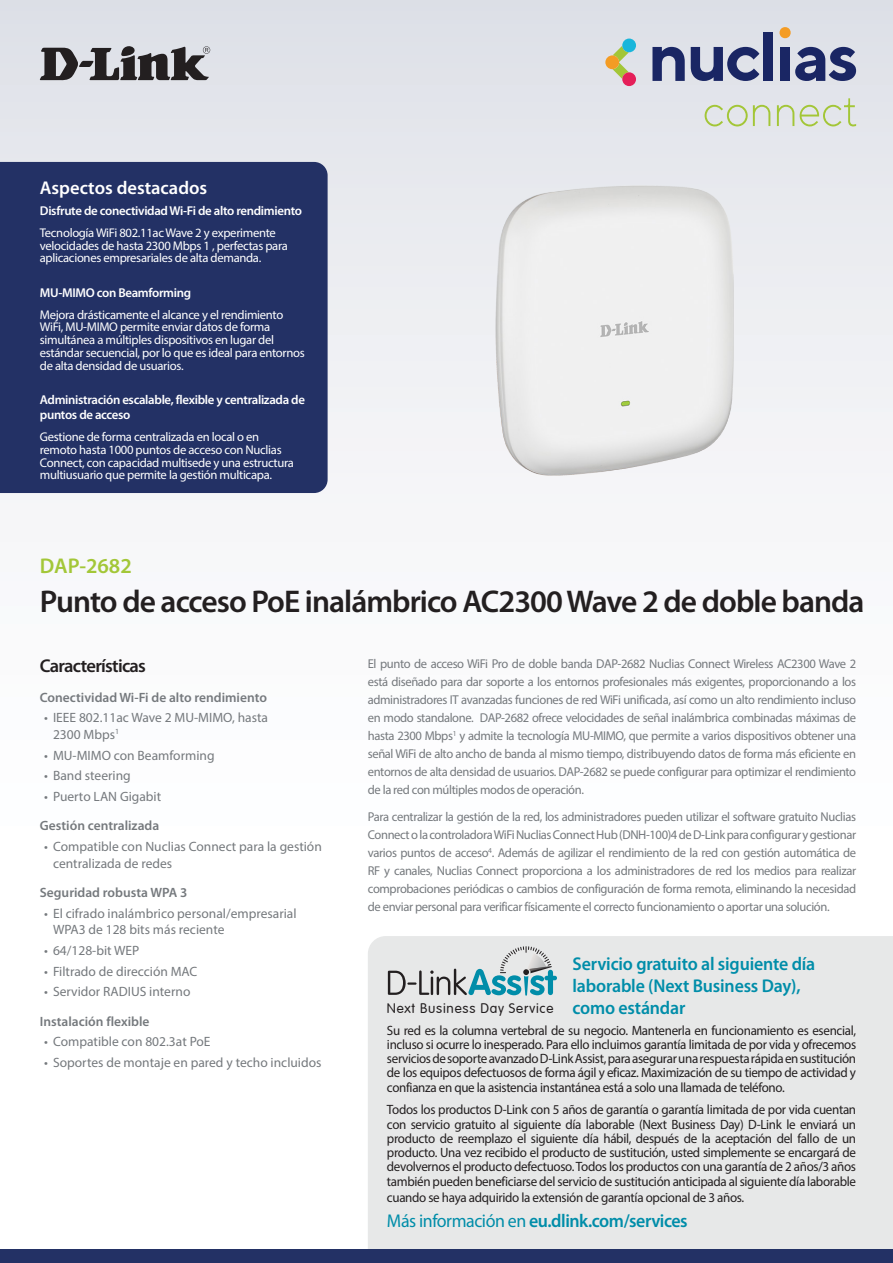
<style>
.page{position:relative;width:893px;height:1263px;background:#fff}
.page>*{position:absolute;margin:0;border:0;box-sizing:border-box;transform-origin:0 0}
.Product_Name__Cover{font:600 31.5px "Myriad Pro";letter-spacing:-.03em;color:#231f20}
.Model_Number__Cover{font:600 21.3px "Myriad Pro";color:#a3c738}
.t1{font:600 18.6px/22.2px "Myriad Pro";letter-spacing:-.01em;color:#008da9}
.Highlights_Title{font:600 18.6px "Myriad Pro";color:#fff}
.Features_Title{font:600 18.6px "Myriad Pro";letter-spacing:-.04em;color:#231f20}
.t2{font:300 13.65px "VAG Rounded";letter-spacing:.055em;color:#231f20}
.t3{font:13.5px/14.2px "Myriad Pro";letter-spacing:-.025em;color:#231f20;text-align:justify}
.t4{font:13.5px/16.5px "Myriad Pro";color:#75797d}
.Features_Category{font:600 13.5px "Myriad Pro";color:#75797d}
.Description_Text{font:12.9px/18px "Myriad Pro";letter-spacing:-.03em;color:#75797d;text-align:justify}
.Highlights_Category{font:600 12.9px/15.5px "Myriad Pro";letter-spacing:-.025em;color:#fff}
.Highlights_Text{font:12.6px/12.8px "Myriad Pro";letter-spacing:-.025em;color:#fff}
.s1{font-weight:400}
</style>
<div class="page">
<div style="left:0;top:0;width:893px;height:1084px;background:linear-gradient(to bottom,#e2e4ea,#fff)"></div>
<svg style="left:40px;top:46px;width:170px;height:34px;background:#79787c"></svg>
<svg style="left:779px;top:27px;width:12px;height:12px"></svg>
<svg style="left:605px;top:38px;width:31px;height:48px"></svg>
<svg style="left:652px;top:47px;width:33px;height:34px"></svg>
<svg style="left:691px;top:47px;width:68px;height:34px;background:#71799e"></svg>
<div style="left:763px;top:32px;width:10px;height:49px;background:#1a2664"></div>
<div style="left:780px;top:47px;width:10px;height:34px;background:#1a2664"></div>
<svg style="left:795px;top:47px;width:61px;height:34px;background:#656d96"></svg>
<svg style="left:705px;top:105px;width:65px;height:21px"></svg>
<svg style="left:777px;top:105px;width:17px;height:21px"></svg>
<svg style="left:800px;top:98px;width:56px;height:28px;background:#d6dfc8"></svg>
<div style="left:0;top:162px;width:328px;height:331px;background:#233165"></div>
<div style="left:368px;top:936px;width:525px;height:313px;background:#e7e8e8"></div>
<svg style="left:388px;top:946px;width:169px;height:50px;background:#b9cbce"></svg>
<div style="left:0;top:1249px;width:893px;height:14px;background:#233165"></div>
<img style="left:471px;top:162px;width:288px;height:338px">
<p class="Highlights_Title" style="left:40px;top:176px;width:169px">Aspectos destacados</p>
<p class="Highlights_Category" style="left:40px;top:203px;width:264px">Disfrute de conectividad Wi-Fi de alto rendimiento</p>
<p class="Highlights_Text" style="left:40px;top:226px;width:250px">Tecnología WiFi 802.11ac Wave 2 y experimente velocidades de hasta 2300 Mbps 1 , perfectas para aplicaciones empresariales de alta demanda.</p>
<p class="Highlights_Category" style="left:40px;top:284px;width:153px">MU-MIMO con Beamforming</p>
<p class="Highlights_Text" style="left:40px;top:308px;width:266px">Mejora drásticamente el alcance y el rendimiento WiFi, MU-MIMO permite enviar datos de forma simultánea a múltiples dispositivos en lugar del estándar secuencial, por lo que es ideal para entornos de alta densidad de usuarios.</p>
<p class="Highlights_Category" style="left:40px;top:392px;width:267px">Administración escalable, flexible y centralizada de puntos de acceso</p>
<p class="Highlights_Text" style="left:40px;top:430px;width:256px">Gestione de forma centralizada en local o en remoto hasta 1000 puntos de acceso con Nuclias Connect, con capacidad multisede y una estructura multiusuario que permite la gestión multicapa.</p>
<p class="Model_Number__Cover" style="left:40px;top:552px;width:93px">DAP-2682</p>
<p class="Product_Name__Cover" style="left:40px;top:582px;width:826px">Punto de acceso PoE inalámbrico AC2300 Wave 2 de doble banda</p>
<p class="Features_Title" style="left:40px;top:654px;width:108px">Características</p>
<p class="Features_Category" style="left:40px;top:688px;width:229px">Conectividad Wi-Fi de alto rendimiento</p>
<p class="t4" style="left:53px;top:709px;width:216px;text-indent:-9px">• IEEE 802.11ac Wave 2 MU-MIMO, hasta<br>2300 Mbps<sup>1</sup></p>
<p class="t4" style="left:44px;top:747px;width:172px">• MU-MIMO con Beamforming</p>
<p class="t4" style="left:44px;top:767px;width:88px">• Band steering</p>
<p class="t4" style="left:44px;top:788px;width:119px">• Puerto LAN Gigabit</p>
<p class="Features_Category" style="left:40px;top:817px;width:121px">Gestión centralizada</p>
<p class="t4" style="left:53px;top:838px;width:270px;text-indent:-9px">• Compatible con Nuclias Connect para la gestión centralizada de redes</p>
<p class="Features_Category" style="left:40px;top:884px;width:149px">Seguridad robusta WPA 3</p>
<p class="t4" style="left:53px;top:905px;width:245px;text-indent:-9px">• El cifrado inalámbrico personal/empresarial<br>WPA3 de 128 bits más reciente</p>
<p class="t4" style="left:44px;top:942px;width:97px">• 64/128-bit WEP</p>
<p class="t4" style="left:44px;top:963px;width:155px">• Filtrado de dirección MAC</p>
<p class="t4" style="left:44px;top:983px;width:148px">• Servidor RADIUS interno</p>
<p class="Features_Category" style="left:40px;top:1012px;width:111px">Instalación flexible</p>
<p class="t4" style="left:44px;top:1033px;width:168px">• Compatible con 802.3at PoE</p>
<p class="t4" style="left:44px;top:1054px;width:279px">• Soportes de montaje en pared y techo incluidos</p>
<p class="Description_Text" style="left:368px;top:655px;width:490px">El punto de acceso WiFi Pro de doble banda DAP-2682 Nuclias Connect Wireless AC2300 Wave 2 está diseñado para dar soporte a los entornos profesionales más exigentes, proporcionando a los administradores IT avanzadas funciones de red WiFi unificada, así como un alto rendimiento incluso en modo standalone. DAP-2682 ofrece velocidades de señal inalámbrica combinadas máximas de hasta 2300 Mbps<sup>1</sup> y admite la tecnología MU-MIMO, que permite a varios dispositivos obtener una señal WiFi de alto ancho de banda al mismo tiempo, distribuyendo datos de forma más eficiente en entornos de alta densidad de usuarios. DAP-2682 se puede configurar para optimizar el rendimiento de la red con múltiples modos de operación.</p>
<p class="Description_Text" style="left:368px;top:807px;width:490px">Para centralizar la gestión de la red, los administradores pueden utilizar el software gratuito Nuclias Connect o la controladora WiFi Nuclias Connect Hub (DNH-100)4 de D-Link para configurar y gestionar varios puntos de acceso<sup>4</sup>. Además de agilizar el rendimiento de la red con gestión automática de RF y canales, Nuclias Connect proporciona a los administradores de red los medios para realizar comprobaciones periódicas o cambios de configuración de forma remota, eliminando la necesidad de enviar personal para verificar físicamente el correcto funcionamiento o aportar una solución.</p>
<p class="t1" style="left:573px;top:952px;width:244px">Servicio gratuito al siguiente día laborable (Next Business Day),</p>
<p class="t2" style="left:387px;top:1000px;width:168px">Next Business Day Service</p>
<p class="t1" style="left:573px;top:996px;width:114px">como estándar</p>
<p class="t3" style="left:387px;top:1023px;width:471px">Su red es la columna vertebral de su negocio. Mantenerla en funcionamiento es esencial, incluso si ocurre lo inesperado. Para ello incluimos garantía limitada de por vida y ofrecemos servicios de soporte avanzado D-Link Assist, para asegurar una respuesta rápida en sustitución de los equipos defectuosos de forma ágil y eficaz. Maximización de su tiempo de actividad y confianza en que la asistencia instantánea está a solo una llamada de teléfono.</p>
<p class="t3" style="left:387px;top:1102px;width:471px">Todos los productos D-Link con 5 años de garantía o garantía limitada de por vida cuentan con servicio gratuito al siguiente día laborable (Next Business Day) D-Link le enviará un producto de reemplazo el siguiente día hábil, después de la aceptación del fallo de un producto. Una vez recibido el producto de sustitución, usted simplemente se encargará de devolvernos el producto defectuoso. Todos los productos con una garantía de 2 años/3 años también pueden beneficiarse del servicio de sustitución anticipada al siguiente día laborable</p>
<p class="t3" style="left:387px;top:1190px;width:359px">cuando se haya adquirido la extensión de garantía opcional de 3 años.</p>
<p class="t1" style="left:387px;top:1209px;width:302px"><span class="s1">Más información en</span> eu.dlink.com/services</p>
</div>
